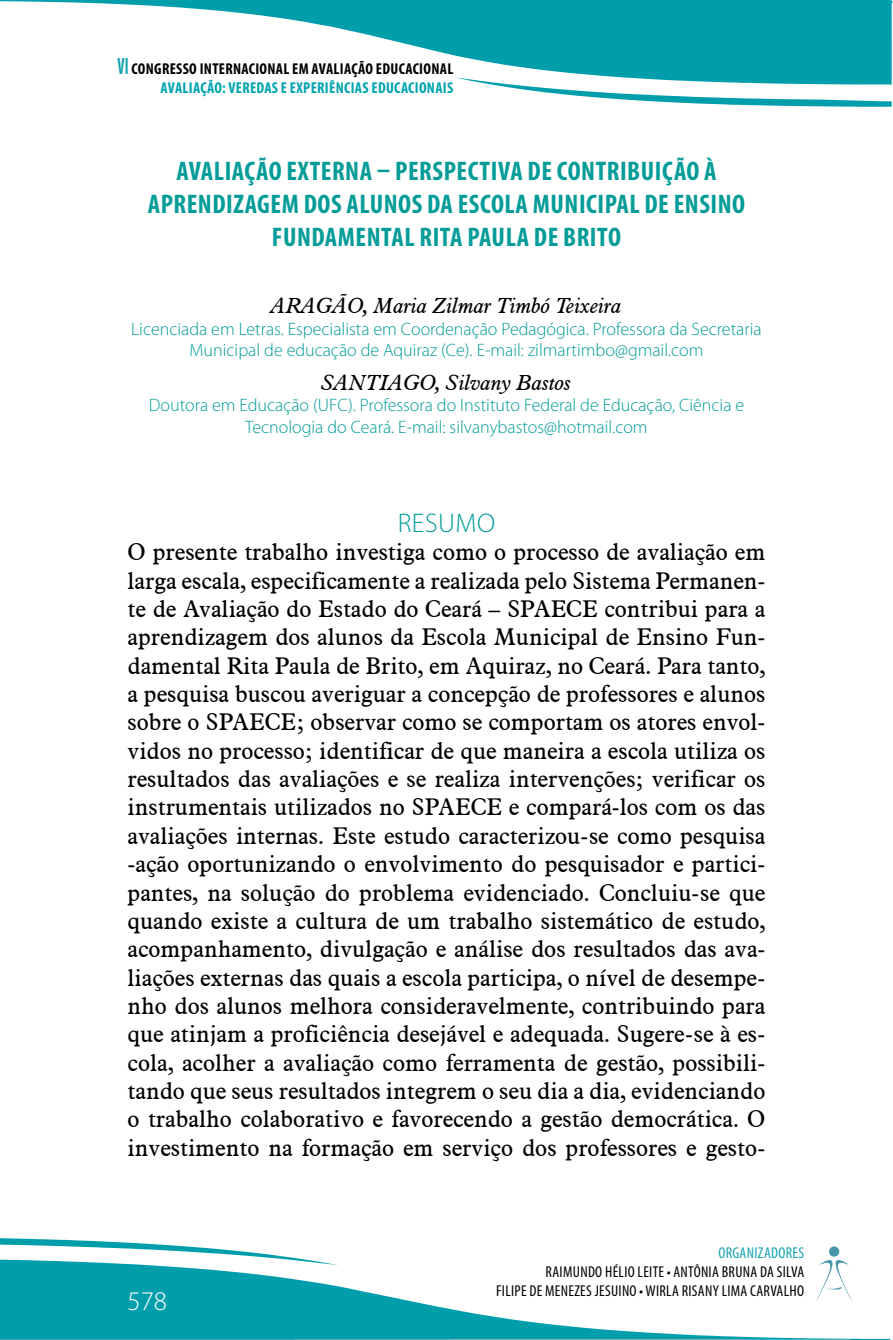
<style>
.page{position:relative;width:893px;height:1340px;background:#fff}
.page>*{position:absolute;margin:0;border:0;box-sizing:border-box;transform-origin:0 0}
.TÍTULO_00{font:700 condensed 27px/33.3px "Myriad Pro";letter-spacing:.02em;color:#049c98;text-align:center}
.RESUMO{font:300 27px "Myriad Pro";letter-spacing:.02em;color:#049c98}
.t1{font:300 27px "Myriad Pro";color:#fff}
.t2{font:23.62px/28.3px "Aldine 721 BT";color:#000;text-align:justify}
.AUTOR{font:italic 21.38px "Aldine 721 BT";color:#000}
.CRÉDITO_AUTOR{font:300 18px/21.6px "Myriad Pro";color:#049c98;text-align:center}
.t3{font:700 condensed 15.75px/18.9px "Myriad Pro";letter-spacing:.02em;color:#000;text-align:right}
.t4{font:condensed 15.75px/18.9px "Myriad Pro";letter-spacing:.02em;color:#000;text-align:right}
.t5{font:condensed 15.75px "Myriad Pro";letter-spacing:.02em;color:#15a4b0}
.s1{font-size:23.62px;color:#15a4b0}
.s2{color:#00a4b0}
</style>
<div class="page">
<svg style="left:0;top:0;width:893px;height:78px;fill:#009eab"></svg>
<svg style="left:458px;top:78px;width:434px;height:29px"></svg>
<svg style="left:829px;top:1246px;width:11px;height:11px"></svg>
<svg style="left:0;top:1260px;width:859px;height:79px"></svg>
<hr style="left:0;top:1339px;width:295px;height:1px;background:#46abb7">
<hr style="left:450px;top:1339px;width:293px;height:1px;background:#72b8c4">
<hr style="left:295px;top:1339px;width:155px;height:1px;background:#5bb0bc">
<svg style="left:743px;top:1339px;width:108px;height:1px"></svg>
<svg style="left:859px;top:1338px;width:32px;height:1px"></svg>
<svg style="left:0;top:1238px;width:339px;height:27px"></svg>
<p class="t3" style="left:117px;top:59px;width:337px"><span class="s1">VI</span> CONGRESSO INTERNACIONAL EM AVALIAÇÃO EDUCACIONAL<br><span class="s2">AVALIAÇÃO: VEREDAS E EXPERIÊNCIAS EDUCACIONAIS</span></p>
<p class="TÍTULO_00" style="left:148px;top:153px;width:599px">AVALIAÇÃO EXTERNA – PERSPECTIVA DE CONTRIBUIÇÃO À<br>APRENDIZAGEM DOS ALUNOS DA ESCOLA MUNICIPAL DE ENSINO<br>FUNDAMENTAL RITA PAULA DE BRITO</p>
<p class="AUTOR" style="left:271px;top:292px;width:352px">ARAGÃO, Maria Zilmar Timbó Teixeira</p>
<p class="CRÉDITO_AUTOR" style="left:131px;top:318px;width:632px">Licenciada em Letras. Especialista em Coordenação Pedagógica. Professora da Secretaria<br>Municipal de educação de Aquiraz (Ce). E-mail: zilmartimbo@gmail.com</p>
<p class="AUTOR" style="left:321px;top:369px;width:252px">SANTIAGO, Silvany Bastos</p>
<p class="CRÉDITO_AUTOR" style="left:149px;top:395px;width:597px">Doutora em Educação (UFC). Professora do Instituto Federal de Educação, Ciência e<br>Tecnologia do Ceará. E-mail: silvanybastos@hotmail.com</p>
<p class="RESUMO" style="left:398px;top:508px;width:99px">RESUMO</p>
<p class="t2" style="left:128px;top:537px;width:639px">O presente trabalho investiga como o processo de avaliação em larga escala, especificamente a realizada pelo Sistema Permanen&shy;te de Avaliação do Estado do Ceará – SPAECE contribui para a aprendizagem dos alunos da Escola Municipal de Ensino Fun&shy;damental Rita Paula de Brito, em Aquiraz, no Ceará. Para tanto, a pesquisa buscou averiguar a concepção de professores e alunos sobre o SPAECE; observar como se comportam os atores envol&shy;vidos no processo; identificar de que maneira a escola utiliza os resultados das avaliações e se realiza intervenções; verificar os instrumentais utilizados no SPAECE e compará-los com os das avaliações internas. Este estudo caracterizou-se como pesquisa -ação oportunizando o envolvimento do pesquisador e partici&shy;pantes, na solução do problema evidenciado. Concluiu-se que quando existe a cultura de um trabalho sistemático de estudo, acompanhamento, divulgação e análise dos resultados das ava&shy;liações externas das quais a escola participa, o nível de desempe&shy;nho dos alunos melhora consideravelmente, contribuindo para que atinjam a proficiência desejável e adequada. Sugere-se à es&shy;cola, acolher a avaliação como ferramenta de gestão, possibili&shy;tando que seus resultados integrem o seu dia a dia, evidenciando o trabalho colaborativo e favorecendo a gestão democrática. O investimento na formação em serviço dos professores e gesto-</p>
<p class="t1" style="left:128px;top:1286px;width:41px">578</p>
<p class="t5" style="left:718px;top:1242px;width:87px">ORGANIZADORES</p>
<p class="t4" style="left:496px;top:1261px;width:310px">RAIMUNDO HÉLIO LEITE • ANTÔNIA BRUNA DA SILVA<br>FILIPE DE MENEZES JESUINO • WIRLA RISANY LIMA CARVALHO</p>
</div>
